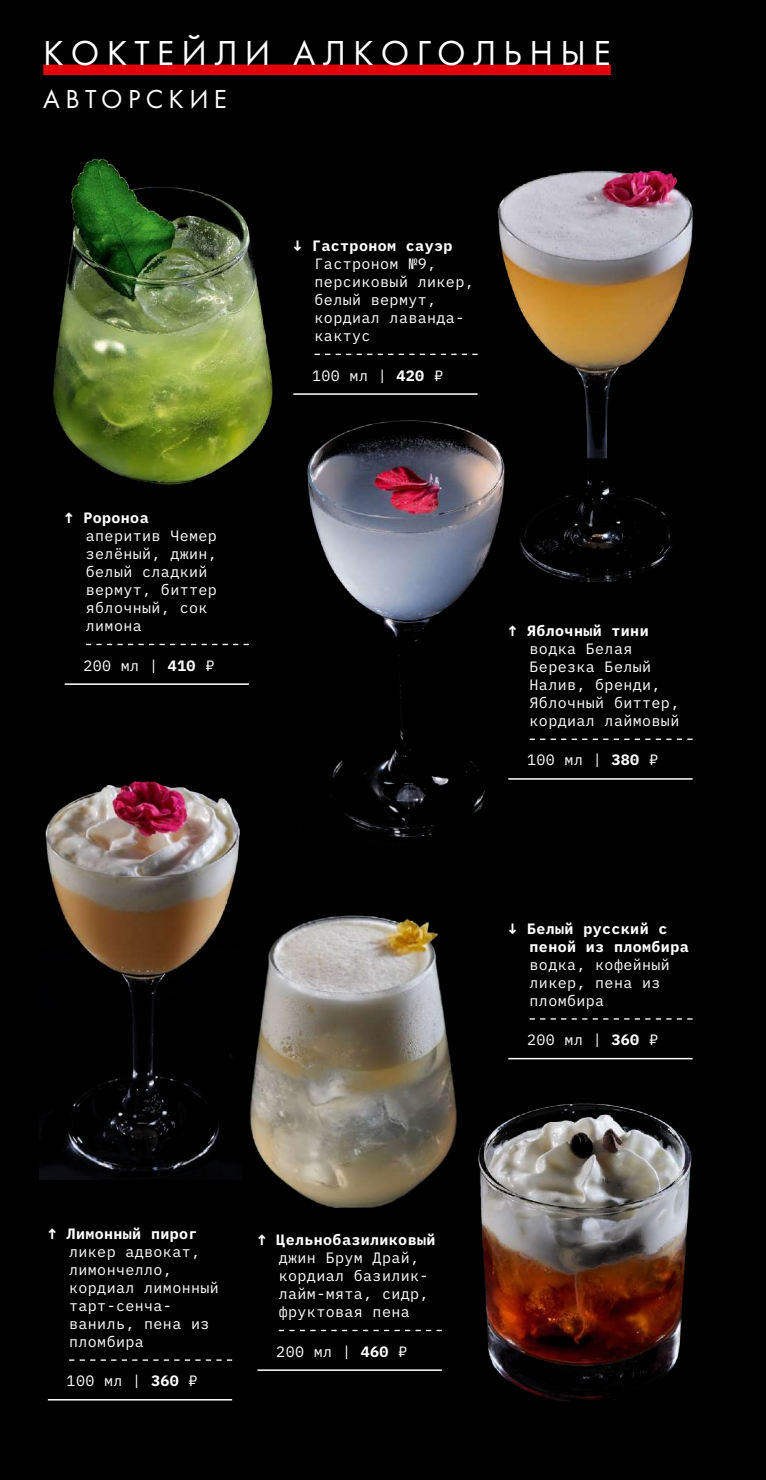
<style>
.page{position:relative;width:766px;height:1480px;background:#fff}
.page>*{position:absolute;margin:0;border:0;box-sizing:border-box;transform-origin:0 0}
.t1{font:36px "Futura Book C";letter-spacing:.2em;color:#fff}
.t2{font:27px "Futura Book C";letter-spacing:.2em;color:#fff}
.t3{font:15px/18px "IBM Plex Mono";letter-spacing:.025em;color:#fff}
.t4{font:700 15px/18px "IBM Plex Mono";letter-spacing:.025em;color:#fff}
.s1{font-weight:700}
</style>
<div class="page">
<div style="left:0;top:0;width:765px;height:1480px;background:#000"></div>
<img style="left:43px;top:153px;width:236px;height:340px">
<img style="left:471px;top:1096px;width:226px;height:324px">
<img style="left:40px;top:778px;width:203px;height:402px">
<img style="left:484px;top:158px;width:209px;height:443px">
<img style="left:230px;top:907px;width:239px;height:302px">
<img style="left:298px;top:410px;width:212px;height:437px">
<svg style="left:86px;top:644px;width:163px;height:1px"></svg>
<hr style="left:65px;top:683px;width:184px;height:2px;background:#fff">
<svg style="left:314px;top:354px;width:163px;height:1px"></svg>
<hr style="left:293px;top:393px;width:184px;height:2px;background:#fff">
<svg style="left:529px;top:1018px;width:163px;height:1px"></svg>
<hr style="left:508px;top:1058px;width:184px;height:1px;background:#fff">
<svg style="left:69px;top:1359px;width:163px;height:1px"></svg>
<hr style="left:48px;top:1399px;width:184px;height:1px;background:#fff">
<svg style="left:529px;top:738px;width:163px;height:2px"></svg>
<hr style="left:508px;top:778px;width:184px;height:2px;background:#fff">
<div style="left:43px;top:65px;width:567px;height:10px;background:#e3000b"></div>
<svg style="left:279px;top:1330px;width:162px;height:1px"></svg>
<hr style="left:257px;top:1369px;width:184px;height:2px;background:#fff">
<h1 class="t1" style="left:43px;top:34px;width:569px">КОКТЕЙЛИ АЛКОГОЛЬНЫЕ</h1>
<h2 class="t2" style="left:43px;top:84px;width:185px">АВТОРСКИЕ</h2>
<p class="t4" style="left:65px;top:507px;width:86px">↑ Ророноа</p>
<p class="t3" style="left:86px;top:525px;width:132px">аперитив Чемер зелёный, джин, белый сладкий вермут, биттер яблочный, сок лимона</p>
<p class="t3" style="left:83px;top:655px;width:132px">200 мл | <span class="s1">410</span> ₽</p>
<p class="t4" style="left:293px;top:235px;width:161px">↓ Гастроном сауэр</p>
<p class="t3" style="left:314px;top:253px;width:161px">Гастроном №9, персиковый ликер, белый вермут, кордиал лаванда&shy;кактус</p>
<p class="t3" style="left:312px;top:365px;width:132px">100 мл | <span class="s1">420</span> ₽</p>
<p class="t4" style="left:508px;top:620px;width:142px">↑ Яблочный тини</p>
<p class="t3" style="left:529px;top:638px;width:151px">водка Белая<br>Березка Белый<br>Налив, бренди,<br>Яблочный биттер, кордиал лаймовый</p>
<p class="t3" style="left:527px;top:750px;width:132px">100 мл | <span class="s1">380</span> ₽</p>
<p class="t4" style="left:529px;top:918px;width:160px;text-indent:-21px">↓ Белый русский с пеной из пломбира</p>
<p class="t3" style="left:529px;top:954px;width:142px">водка, кофейный ликер, пена из пломбира</p>
<p class="t3" style="left:527px;top:1029px;width:132px">200 мл | <span class="s1">360</span> ₽</p>
<p class="t4" style="left:48px;top:1223px;width:151px">↑ Лимонный пирог</p>
<p class="t3" style="left:69px;top:1241px;width:151px">ликер адвокат, лимончелло, кордиал лимонный тарт-сенча&shy;ваниль, пена из пломбира</p>
<p class="t3" style="left:67px;top:1370px;width:132px">100 мл | <span class="s1">360</span> ₽</p>
<p class="t4" style="left:257px;top:1229px;width:179px">↑ Цельнобазиликовый</p>
<p class="t3" style="left:279px;top:1247px;width:151px">джин Брум Драй, кордиал базилик&shy;лайм-мята, сидр, фруктовая пена</p>
<p class="t3" style="left:276px;top:1341px;width:132px">200 мл | <span class="s1">460</span> ₽</p>
</div>
